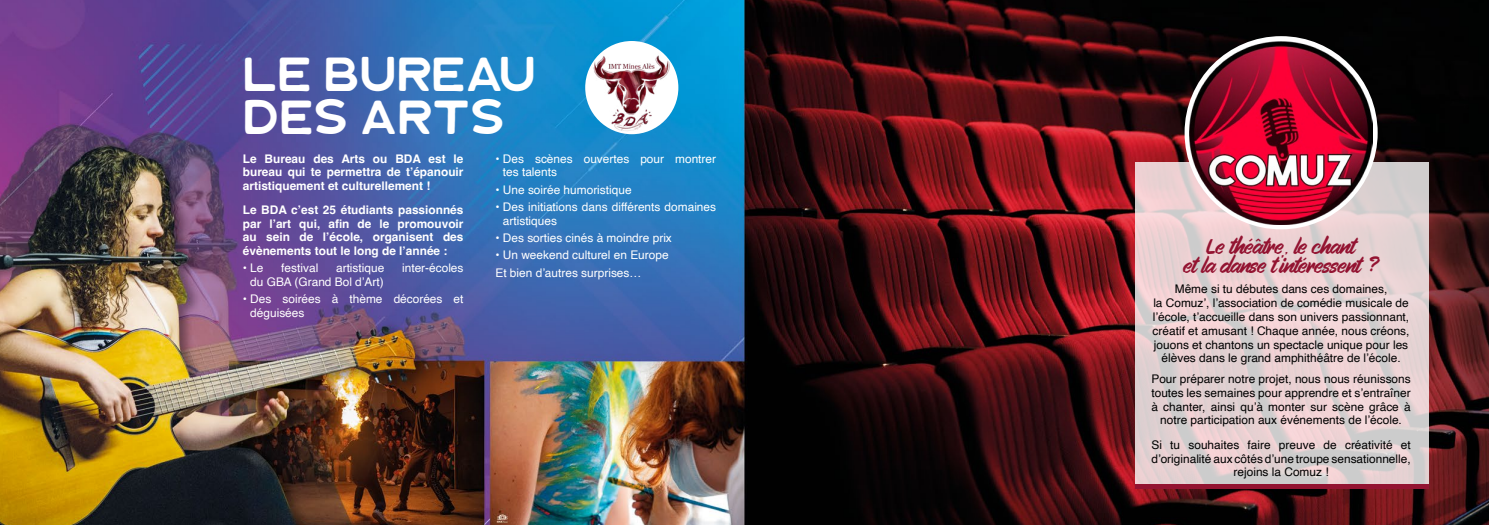
<style>
.page{position:relative;width:1489px;height:525px;background:#fff}
.page>*{position:absolute;margin:0;border:0;box-sizing:border-box;transform-origin:0 0}
.t1{font:47.5px/42.5px "BELLOWSREGULAR";color:#fff}
.t2{font:21.25px/18.8px "Black Sunday";color:#931331;text-align:center}
.t3{font:11.88px/13.8px "Helvetica";color:#000;text-align:center}
.t4{font:11.88px/13.8px "Helvetica";color:#fff}
.t5{font:700 11.88px/13.8px "Helvetica";color:#fff;text-align:justify}
</style>
<div class="page">
<img style="left:0;top:0;width:1488px;height:524px">
<svg style="left:1135px;top:162px;width:293px;height:322px;background:#e4d1d2"></svg>
<svg style="left:1184px;top:36px;width:193px;height:193px"></svg>
<img style="left:1189px;top:41px;width:183px;height:183px">
<hr style="left:1135px;top:484px;width:293px;height:4px;background:#931331">
<img style="left:585px;top:43px;width:93px;height:93px">
<h1 class="t1" style="left:243px;top:54px;width:295px">LE BUREAU<br>DES ARTS</h1>
<p class="t5" style="left:243px;top:153px;width:222px">Le Bureau des Arts ou BDA est le bureau qui te permettra de t’épanouir artistiquement et culturellement !</p>
<p class="t5" style="left:243px;top:204px;width:222px">Le BDA c’est 25 étudiants passionnés par l’art qui, afin de le promouvoir au sein de l’école, organisent des évènements tout le long de l’année :</p>
<p class="t4" style="left:243px;top:261px;width:22px">• Le</p>
<p class="t4" style="left:281px;top:261px;width:38px">festival</p>
<p class="t4" style="left:336px;top:261px;width:50px">artistique</p>
<p class="t4" style="left:402px;top:261px;width:63px">inter-écoles</p>
<p class="t4" style="left:250px;top:275px;width:135px">du GBA (Grand Bol d’Art)</p>
<p class="t4" style="left:250px;top:292px;width:215px;text-indent:-7px">• Des soirées à thème décorées et déguisées</p>
<p class="t4" style="left:503px;top:152px;width:215px;text-indent:-7px">• Des scènes ouvertes pour montrer tes talents</p>
<p class="t4" style="left:495px;top:183px;width:138px">• Une soirée humoristique</p>
<p class="t4" style="left:503px;top:200px;width:215px;text-indent:-7px">• Des initiations dans différents domaines artistiques</p>
<p class="t4" style="left:495px;top:231px;width:178px">• Des sorties cinés à moindre prix</p>
<p class="t4" style="left:495px;top:247px;width:175px;line-height:17.2px">• Un weekend culturel en Europe<br>Et bien d’autres surprises…</p>
<h2 class="t2" style="left:1183px;top:239px;width:196px">Le théâtre, le chant<br>et la danse t’intéressent ?</h2>
<p class="t3" style="left:1152px;top:282px;width:258px">Même si tu débutes dans ces domaines,<br>la Comuz’, l’association de comédie musicale de l’école, t’accueille dans son univers passionnant, créatif et amusant ! Chaque année, nous créons, jouons et chantons un spectacle unique pour les élèves dans le grand amphithéâtre de l’école.</p>
<p class="t3" style="left:1151px;top:372px;width:261px">Pour préparer notre projet, nous nous réunissons toutes les semaines pour apprendre et s’entraîner à chanter, ainsi qu’à monter sur scène grâce à notre participation aux événements de l’école.</p>
<p class="t3" style="left:1151px;top:438px;width:261px">Si tu souhaites faire preuve de créativité et d’originalité aux côtés d’une troupe sensationnelle, rejoins la Comuz !</p>
</div>
